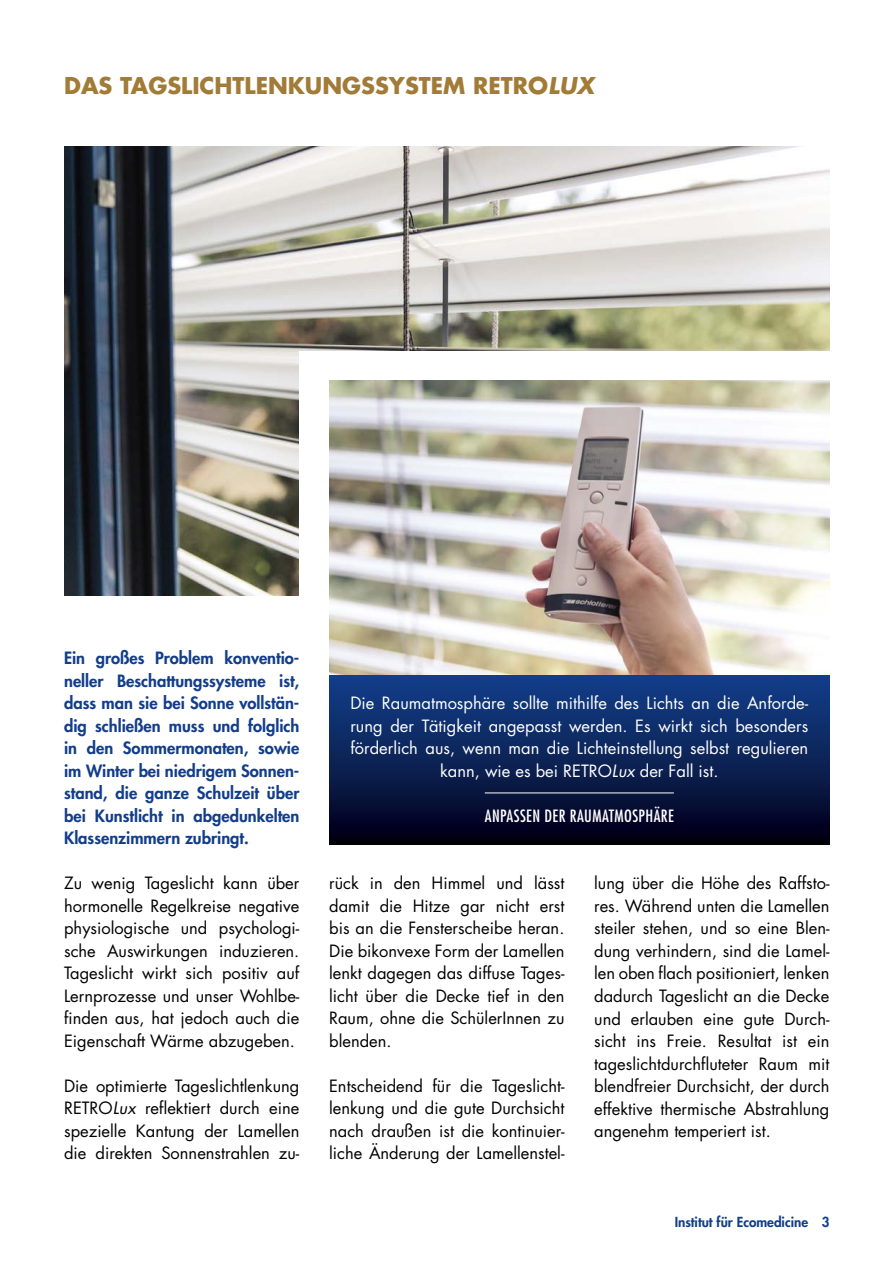
<style>
.page{position:relative;width:893px;height:1263px;background:#fff}
.page>*{position:absolute;margin:0;border:0;box-sizing:border-box;transform-origin:0 0}
.t1{font:700 22.5px "Futura Std";color:#a17b37}
.t2{font:16.5px/22.5px "Futura Std";color:#000;text-align:justify}
.t3{font:800 16.5px/22.5px "Futura Std";color:#123d8a;text-align:justify}
.t4{font:16.5px/22.5px "Futura Std";color:#fff;text-align:center}
.t5{font:condensed 16.5px "Futura Std";letter-spacing:.025em;color:#fff}
.t6{font:800 13.5px "Futura Std";color:#123d8a}
.s1{font-style:italic}
</style>
<div class="page">
<img style="left:64px;top:147px;width:765px;height:448px">
<div style="left:329px;top:674px;width:500px;height:170px;background:linear-gradient(to bottom,#144290,#020017)"></div>
<hr style="left:485px;top:792px;width:189px;height:1px;background:#fff">
<div style="left:299px;top:351px;width:570px;height:282px;background:#fff"></div>
<img style="left:329px;top:381px;width:500px;height:293px">
<h1 class="t1" style="left:64px;top:70px;width:532px">DAS TAGSLICHTLENKUNGSSYSTEM RETRO<span class="s1">LUX</span></h1>
<p class="t3" style="left:64px;top:647px;width:237px">Ein großes Problem konventio&shy;neller Beschattungssysteme ist, dass man sie bei Sonne vollstän&shy;dig schließen muss und folglich in den Sommermonaten, sowie im Winter bei niedrigem Sonnen&shy;stand, die ganze Schulzeit über bei Kunstlicht in abgedunkelten Klassenzimmern zubringt.</p>
<p class="t2" style="left:64px;top:872px;width:237px">Zu wenig Tageslicht kann über hormonelle Regelkreise negative physiologische und psychologi&shy;sche Auswirkungen induzieren.<br>Tageslicht wirkt sich positiv auf Lernprozesse und unser Wohlbe&shy;finden aus, hat jedoch auch die Eigenschaft Wärme abzugeben.</p>
<p class="t2" style="left:64px;top:1075px;width:237px">Die optimierte Tageslichtlenkung RETRO<span class="s1">Lux</span> reflektiert durch eine spezielle Kantung der Lamellen die direkten Sonnenstrahlen zu-</p>
<p class="t4" style="left:350px;top:692px;width:459px">Die Raumatmosphäre sollte mithilfe des Lichts an die Anforde&shy;rung der Tätigkeit angepasst werden. Es wirkt sich besonders förderlich aus, wenn man die Lichteinstellung selbst regulieren kann, wie es bei RETRO<span class="s1">Lux</span> der Fall ist.</p>
<p class="t5" style="left:485px;top:806px;width:191px">ANPASSEN DER RAUMATMOSPHÄRE</p>
<p class="t2" style="left:329px;top:872px;width:237px">rück in den Himmel und lässt damit die Hitze gar nicht erst bis an die Fensterscheibe heran.<br>Die bikonvexe Form der Lamellen lenkt dagegen das diffuse Tages&shy;licht über die Decke tief in den Raum, ohne die SchülerInnen zu blenden.</p>
<p class="t2" style="left:329px;top:1075px;width:237px">Entscheidend für die Tageslicht&shy;lenkung und die gute Durchsicht nach draußen ist die kontinuier&shy;liche Änderung der Lamellenstel-</p>
<p class="t2" style="left:594px;top:872px;width:237px">lung über die Höhe des Raffsto&shy;res. Während unten die Lamellen steiler stehen, und so eine Blen&shy;dung verhindern, sind die Lamel&shy;len oben flach positioniert, lenken dadurch Tageslicht an die Decke und erlauben eine gute Durch&shy;sicht ins Freie. Resultat ist ein tageslichtdurchfluteter Raum mit blendfreier Durchsicht, der durch effektive thermische Abstrahlung angenehm temperiert ist.</p>
<p class="t6" style="left:675px;top:1213px;width:156px">Institut für Ecomedicine 3</p>
</div>
